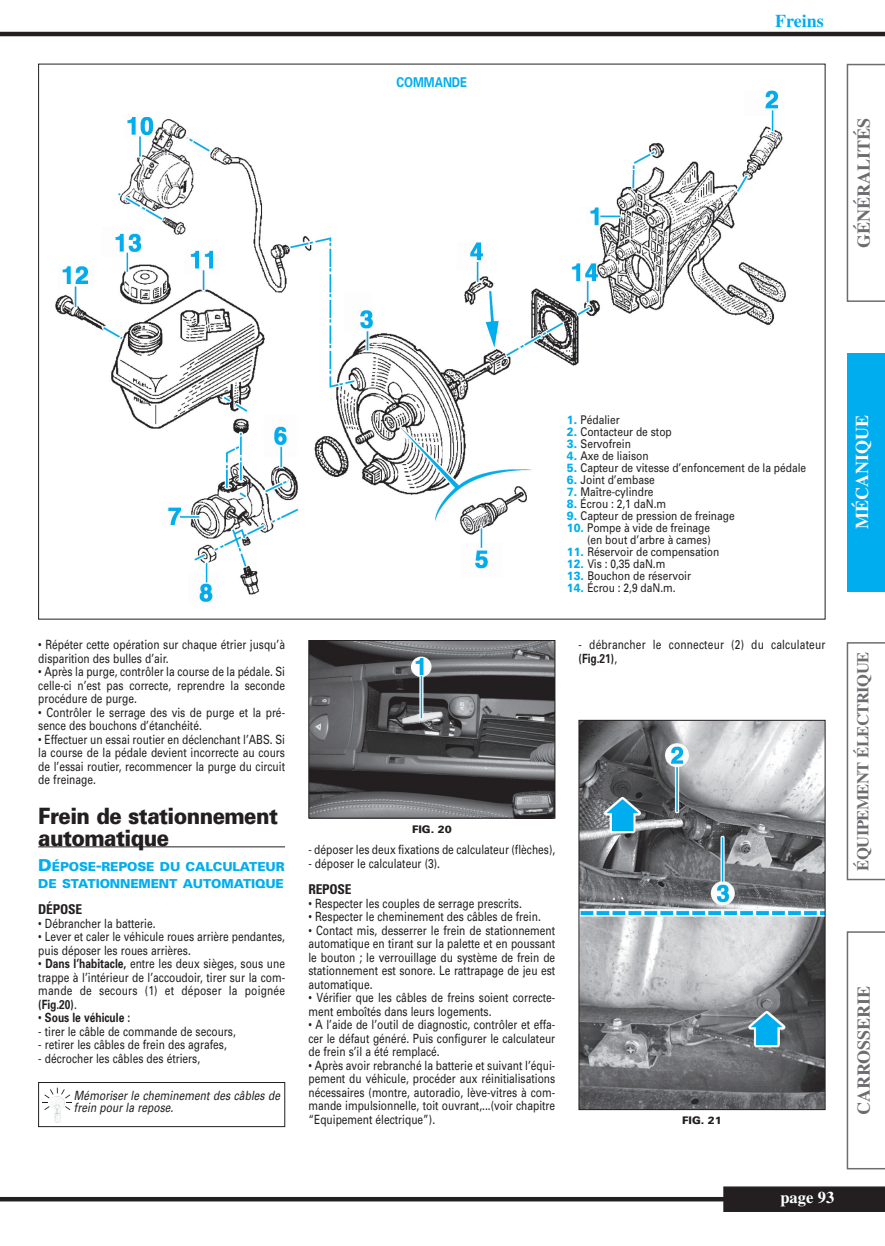
<style>
.page{position:relative;width:885px;height:1246px;background:#fff}
.page>*{position:absolute;margin:0;border:0;box-sizing:border-box;transform-origin:0 0}
.t1{font:900 22.5px/22.5px "Univers";letter-spacing:-.025em;color:#231f20;scale:.9 1}
.t2{font:700 18px "Times";color:#6c6d70}
.t3{font:700 18px "Times";color:#fff}
.t4{font:700 18px "Times";color:#00aeef}
.t5{font:700 16.5px "Times";letter-spacing:-.025em;color:#6c6d70}
.t6{font:700 16.5px "Times";color:#fff}
.t7{font:700 condensed 13.5px "Univers";letter-spacing:-.02em;color:#231f20}
.t8{font:700 13.5px "Univers";color:#00aeef;scale:.85 1}
.t9{font:12.75px/13.5px "Univers";color:#231f20;text-align:justify;scale:.8 1}
.t10{font:italic 12.75px/12px "Univers";letter-spacing:.005em;color:#231f20;scale:.8 1}
.t11{font:700 12.75px "Univers";color:#231f20;scale:.8 1}
.t12{font:900 12.3px/16.5px "Univers";letter-spacing:-.01em;color:#00aeef}
.t13{font:12px/12px "Univers";color:#231f20;text-align:right;scale:.85 1}
.t14{font:900 10.5px "Univers";color:#231f20}
.s1{font-size:16.5px}
.s2{font-weight:700}
.s3{font-weight:400}
.s4{font-weight:900;color:#00aeef}
</style>
<div class="page">
<svg style="left:846px;top:64px;width:38px;height:238px"></svg>
<div style="left:846px;top:353px;width:38px;height:238px;background:#00aeef"></div>
<svg style="left:846px;top:642px;width:38px;height:238px"></svg>
<svg style="left:846px;top:931px;width:38px;height:238px"></svg>
<hr style="left:0;top:1197px;width:727px;height:4px;background:#231f20">
<div style="left:723px;top:1186px;width:161px;height:26px;background:#231f20"></div>
<hr style="left:0;top:32px;width:884px;height:4px;background:#231f20">
<hr style="left:38px;top:846px;width:247px;height:1px;background:#231f20">
<img style="left:55px;top:90px;width:731px;height:512px">
<img style="left:310px;top:642px;width:243px;height:174px">
<div style="left:308px;top:640px;width:247px;height:178px;border:1px solid #231f20"></div>
<img style="left:580px;top:722px;width:243px;height:386px">
<div style="left:578px;top:720px;width:247px;height:390px;border:1px solid #231f20"></div>
<div style="left:38px;top:1082px;width:247px;height:45px;border:1px solid #231f20"></div>
<svg style="left:42px;top:1088px;width:30px;height:22px"></svg>
<img style="left:50px;top:1096px;width:15px;height:27px">
<p class="t8" style="left:396px;top:78px;width:85px">COMMANDE</p>
<h2 class="t4" style="left:775px;top:15px;width:50px">Freins</h2>
<h2 class="t2" style="left:857px;top:248px;width:132px;rotate:-90deg">GÉNÉRALITÉS</h2>
<p class="t9" style="left:38px;top:639px;width:310px">• Répéter cette opération sur chaque étrier jusqu’à disparition des bulles d’air.</p>
<p class="t9" style="left:38px;top:666px;width:310px">• Après la purge, contrôler la course de la pédale. Si celle-ci n’est pas correcte, reprendre la seconde procédure de purge.</p>
<p class="t9" style="left:38px;top:707px;width:310px">• Contrôler le serrage des vis de purge et la pré&shy;sence des bouchons d’étanchéité.</p>
<p class="t9" style="left:38px;top:734px;width:310px">• Effectuer un essai routier en déclenchant l’ABS. Si la course de la pédale devient incorrecte au cours de l’essai routier, recommencer la purge du circuit de freinage.</p>
<h1 class="t1" style="left:38px;top:807px;width:268px">Frein de stationnement automatique</h1>
<p class="t12" style="left:38px;top:860px;width:248px"><span class="s1">D</span>ÉPOSE<span class="s1">-</span>REPOSE DU CALCULATEUR<br>DE STATIONNEMENT AUTOMATIQUE</p>
<p class="t7" style="left:38px;top:904px;width:45px">DÉPOSE</p>
<p class="t9" style="left:38px;top:918px;width:148px">• Débrancher la batterie.</p>
<p class="t9" style="left:38px;top:931px;width:310px">• Lever et caler le véhicule roues arrière pendantes, puis déposer les roues arrières.</p>
<p class="t9" style="left:38px;top:958px;width:310px">• <span class="s2">Dans l’habitacle,</span> entre les deux sièges, sous une trappe à l’intérieur de l’accoudoir, tirer sur la com&shy;mande de secours (1) et déposer la poignée <span class="s2">(Fig.20)</span>.</p>
<p class="t11" style="left:38px;top:1013px;width:116px"><span class="s3">•</span> Sous le véhicule :</p>
<p class="t9" style="left:38px;top:1026px;width:248px">- tirer le câble de commande de secours,</p>
<p class="t9" style="left:38px;top:1039px;width:237px">- retirer les câbles de frein des agrafes,</p>
<p class="t9" style="left:38px;top:1053px;width:204px">- décrocher les câbles des étriers,</p>
<p class="t10" style="left:74px;top:1090px;width:259px">Mémoriser le cheminement des câbles de frein pour la repose.</p>
<p class="t13" style="left:567px;top:415px;width:63px"><span class="s4">1.</span> Pédalier</p>
<p class="t13" style="left:567px;top:427px;width:125px"><span class="s4">2.</span> Contacteur de stop</p>
<p class="t13" style="left:567px;top:439px;width:77px"><span class="s4">3.</span> Servofrein</p>
<p class="t13" style="left:567px;top:451px;width:98px"><span class="s4">4.</span> Axe de liaison</p>
<p class="t13" style="left:567px;top:463px;width:283px"><span class="s4">5.</span> Capteur de vitesse d’enfoncement de la pédale</p>
<p class="t13" style="left:567px;top:475px;width:105px"><span class="s4">6.</span> Joint d’embase</p>
<p class="t13" style="left:567px;top:487px;width:103px"><span class="s4">7.</span> Maître-cylindre</p>
<p class="t13" style="left:567px;top:499px;width:118px"><span class="s4">8.</span> Écrou : 2,1 daN.m</p>
<p class="t13" style="left:567px;top:511px;width:199px"><span class="s4">9.</span> Capteur de pression de freinage</p>
<p class="t13" style="left:567px;top:523px;width:171px"><span class="s4">10.</span> Pompe à vide de freinage (en bout d’arbre à cames)</p>
<p class="t13" style="left:567px;top:547px;width:181px"><span class="s4">11.</span> Réservoir de compensation</p>
<p class="t13" style="left:567px;top:559px;width:117px"><span class="s4">12.</span> Vis : 0,35 daN.m</p>
<p class="t13" style="left:567px;top:571px;width:148px"><span class="s4">13.</span> Bouchon de réservoir</p>
<p class="t13" style="left:567px;top:583px;width:130px"><span class="s4">14.</span> Écrou : 2,9 daN.m.</p>
<p class="t9" style="left:578px;top:639px;width:310px">- débrancher le connecteur (2) du calculateur <span class="s2">(Fig.21)</span>,</p>
<p class="t14" style="left:412px;top:825px;width:41px">FIG. 20</p>
<p class="t9" style="left:308px;top:844px;width:310px">- déposer les deux fixations de calculateur (flèches),</p>
<p class="t9" style="left:308px;top:858px;width:166px">- déposer le calculateur (3).</p>
<p class="t7" style="left:308px;top:884px;width:45px">REPOSE</p>
<p class="t9" style="left:308px;top:897px;width:268px">• Respecter les couples de serrage prescrits.</p>
<p class="t9" style="left:308px;top:911px;width:292px">• Respecter le cheminement des câbles de frein.</p>
<p class="t9" style="left:308px;top:924px;width:310px">• Contact mis, desserrer le frein de stationnement automatique en tirant sur la palette et en poussant le bouton ; le verrouillage du système de frein de stationnement est sonore. Le rattrapage de jeu est automatique.</p>
<p class="t9" style="left:308px;top:992px;width:310px">• Vérifier que les câbles de freins soient correcte&shy;ment emboîtés dans leurs logements.</p>
<p class="t9" style="left:308px;top:1019px;width:310px">• A l’aide de l’outil de diagnostic, contrôler et effa&shy;cer le défaut généré. Puis configurer le calculateur de frein s’il a été remplacé.</p>
<p class="t9" style="left:308px;top:1059px;width:310px">• Après avoir rebranché la batterie et suivant l’équi&shy;pement du véhicule, procéder aux réinitialisations nécessaires (montre, autoradio, lève-vitres à com&shy;mande impulsionnelle, toit ouvrant,...(voir chapitre “Equipement électrique”).</p>
<p class="t14" style="left:682px;top:1116px;width:41px">FIG. 21</p>
<h2 class="t3" style="left:856px;top:529px;width:115px;rotate:-90deg">MÉCANIQUE</h2>
<p class="t5" style="left:857px;top:870px;width:220px;rotate:-90deg">ÉQUIPEMENT ÉLECTRIQUE</p>
<h2 class="t2" style="left:857px;top:1115px;width:131px;rotate:-90deg">CARROSSERIE</h2>
<p class="t6" style="left:780px;top:1192px;width:56px">page 93</p>
</div>
